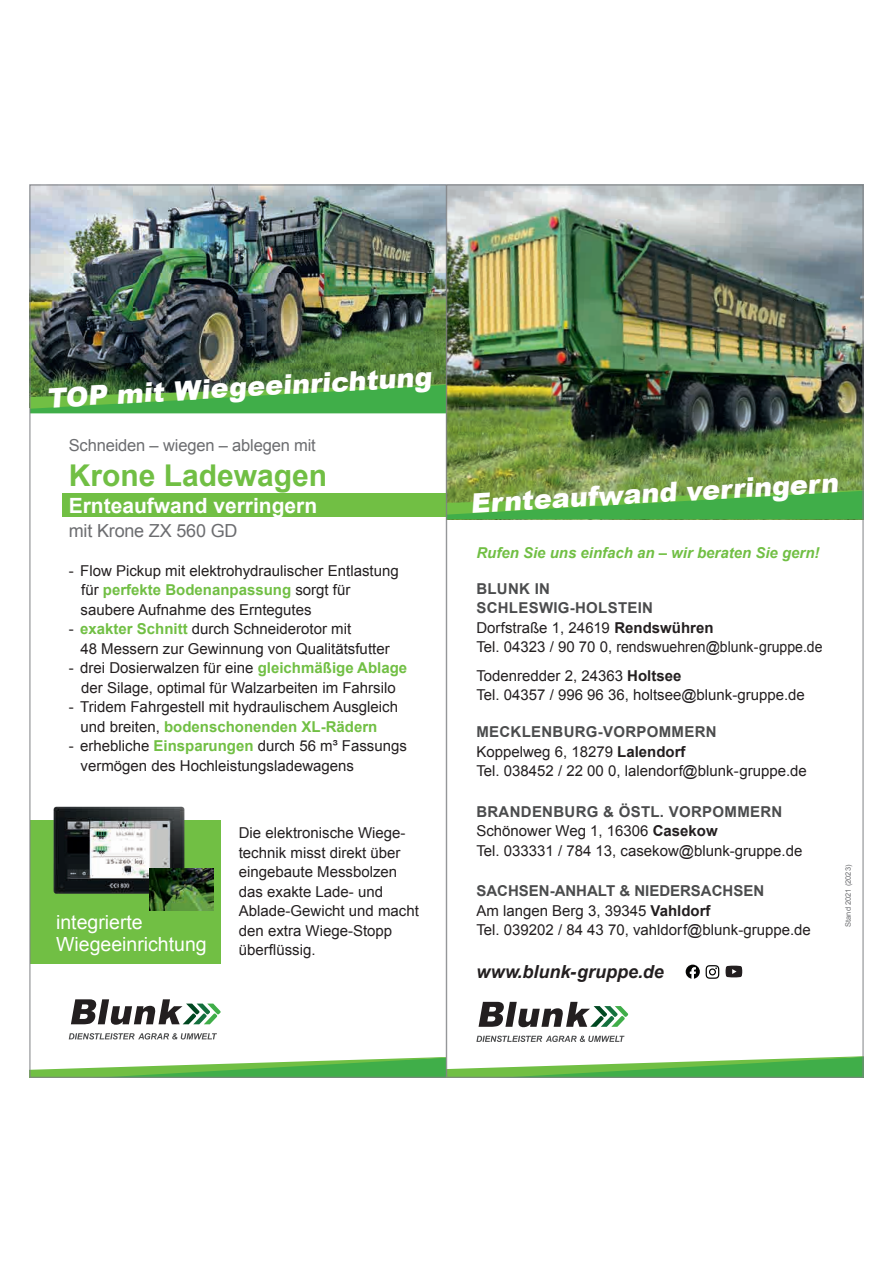
<style>
.page{position:relative;width:893px;height:1263px;background:#fff}
.page>*{position:absolute;margin:0;border:0;box-sizing:border-box;transform-origin:0 0}
.t1{font:700 30px "Arial";color:#71bf44}
.t2{font:900 27px "Arial";color:#fff}
.t3{font:700 21px "Arial";color:#fff}
.t4{font:19.5px/22.5px "Arial";color:#fff}
.t5{font:italic 700 18px "Arial";color:#231f20}
.t6{font:18px "Arial";letter-spacing:-.01em;color:#6c6d70}
.t7{font:16.5px "Arial";letter-spacing:-.01em;color:#6c6d70}
.t8{font:15px/19.5px "Arial";color:#231f20}
.t9{font:italic 700 15px "Arial";color:#71bf44}
.t10{font:7.5px "Arial";color:#6c6d70}
.s1{font-weight:700;color:#71bf44}
.s2{font-weight:700;color:#4b4c4d}
.s3{font-weight:700}
</style>
<div class="page">
<div style="left:30px;top:820px;width:191px;height:144px;background:#71bf44"></div>
<img style="left:32px;top:187px;width:413px;height:197px">
<div style="left:62px;top:494px;width:384px;height:23px;background:#71bf44"></div>
<svg style="left:71px;top:999px;width:150px;height:26px"></svg>
<svg style="left:69px;top:1033px;width:148px;height:6px"></svg>
<svg style="left:32px;top:384px;width:413px;height:29px;background:#4aa143"></svg>
<img style="left:54px;top:807px;width:130px;height:87px">
<img style="left:150px;top:868px;width:63px;height:43px">
<img style="left:448px;top:187px;width:413px;height:303px">
<svg style="left:479px;top:1002px;width:149px;height:25px"></svg>
<svg style="left:476px;top:1036px;width:148px;height:6px"></svg>
<svg style="left:686px;top:965px;width:14px;height:14px"></svg>
<svg style="left:706px;top:965px;width:13px;height:14px"></svg>
<svg style="left:726px;top:966px;width:16px;height:11px"></svg>
<svg style="left:30px;top:1056px;width:831px;height:21px"></svg>
<svg style="left:448px;top:490px;width:413px;height:29px;background:#58ad48"></svg>
<h2 class="t2" style="left:45px;top:378px;width:387px;rotate:-3deg">TOP mit Wiegeeinrichtung</h2>
<p class="t7" style="left:69px;top:435px;width:249px">Schneiden – wiegen – ablegen mit</p>
<h1 class="t1" style="left:69px;top:455px;width:260px">Krone Ladewagen</h1>
<h3 class="t3" style="left:69px;top:492px;width:250px">Ernteaufwand verringern</h3>
<p class="t6" style="left:69px;top:519px;width:170px">mit Krone ZX 560 GD</p>
<p class="t8" style="left:81px;top:561px;width:320px;text-indent:-12px">- Flow Pickup mit elektrohydraulischer Entlastung für <span class="s1">perfekte Bodenanpassung</span> sorgt für saubere Aufnahme des Erntegutes</p>
<p class="t8" style="left:80px;top:619px;width:311px;text-indent:-12px">- <span class="s1">exakter Schnitt</span> durch Schneiderotor mit<br>48 Messern zur Gewinnung von Qualitätsfutter</p>
<p class="t8" style="left:69px;top:658px;width:340px;text-align:center">- drei Dosierwalzen für eine <span class="s1">gleichmäßige Ablage </span>der Silage, optimal für Walzarbeiten im Fahrsilo</p>
<p class="t8" style="left:69px;top:697px;width:331px;text-align:center">- Tridem Fahrgestell mit hydraulischem Ausgleich und breiten, <span class="s1">bodenschonenden XL-Rädern</span></p>
<p class="t8" style="left:81px;top:736px;width:328px;text-indent:-12px">- erhebliche <span class="s1">Einsparungen</span> durch 56 m³ Fassungs vermögen des Hochleistungsladewagens</p>
<h3 class="t4" style="left:56px;top:911px;width:152px">integrierte<br>Wiegeeinrichtung</h3>
<p class="t8" style="left:239px;top:823px;width:182px">Die elektronische Wiege&shy;technik misst direkt über eingebaute Messbolzen das exakte Lade- und<br>Ablade-Gewicht und macht den extra Wiege-Stopp überflüssig.</p>
<h2 class="t2" style="left:469px;top:483px;width:370px;rotate:-3deg">Ernteaufwand verringern</h2>
<p class="t9" style="left:476px;top:543px;width:345px">Rufen Sie uns einfach an – wir beraten Sie gern!</p>
<p class="t8" style="left:476px;top:579px;width:348px"><span class="s2">BLUNK IN<br>SCHLESWIG-HOLSTEIN<br></span>Dorfstraße 1, 24619 <span class="s3">Rendswühren<br></span>Tel. 04323 / 90 70 0, rendswuehren@blunk-gruppe.de</p>
<p class="t8" style="left:476px;top:666px;width:330px">Todenredder 2, 24363 <span class="s3">Holtsee<br></span>Tel. 04357 / 996 96 36, holtsee@blunk-gruppe.de</p>
<p class="t8" style="left:476px;top:723px;width:332px"><span class="s2">MECKLENBURG-VORPOMMERN<br></span>Koppelweg 6, 18279 <span class="s3">Lalendorf<br></span>Tel. 038452 / 22 00 0, lalendorf@blunk-gruppe.de</p>
<p class="t8" style="left:476px;top:802px;width:327px"><span class="s2">BRANDENBURG &amp; ÖSTL. VORPOMMERN<br></span>Schönower Weg 1, 16306 <span class="s3">Casekow<br></span>Tel. 033331 / 784 13, casekow@blunk-gruppe.de</p>
<p class="t8" style="left:476px;top:881px;width:336px"><span class="s2">SACHSEN-ANHALT &amp; NIEDERSACHSEN<br></span>Am langen Berg 3, 39345 <span class="s3">Vahldorf<br></span>Tel. 039202 / 84 43 70, vahldorf@blunk-gruppe.de</p>
<p class="t5" style="left:476px;top:960px;width:189px">www.blunk-gruppe.de</p>
<p class="t10" style="left:843px;top:927px;width:64px;rotate:-90deg">Stand 2021 (2023)</p>
</div>
